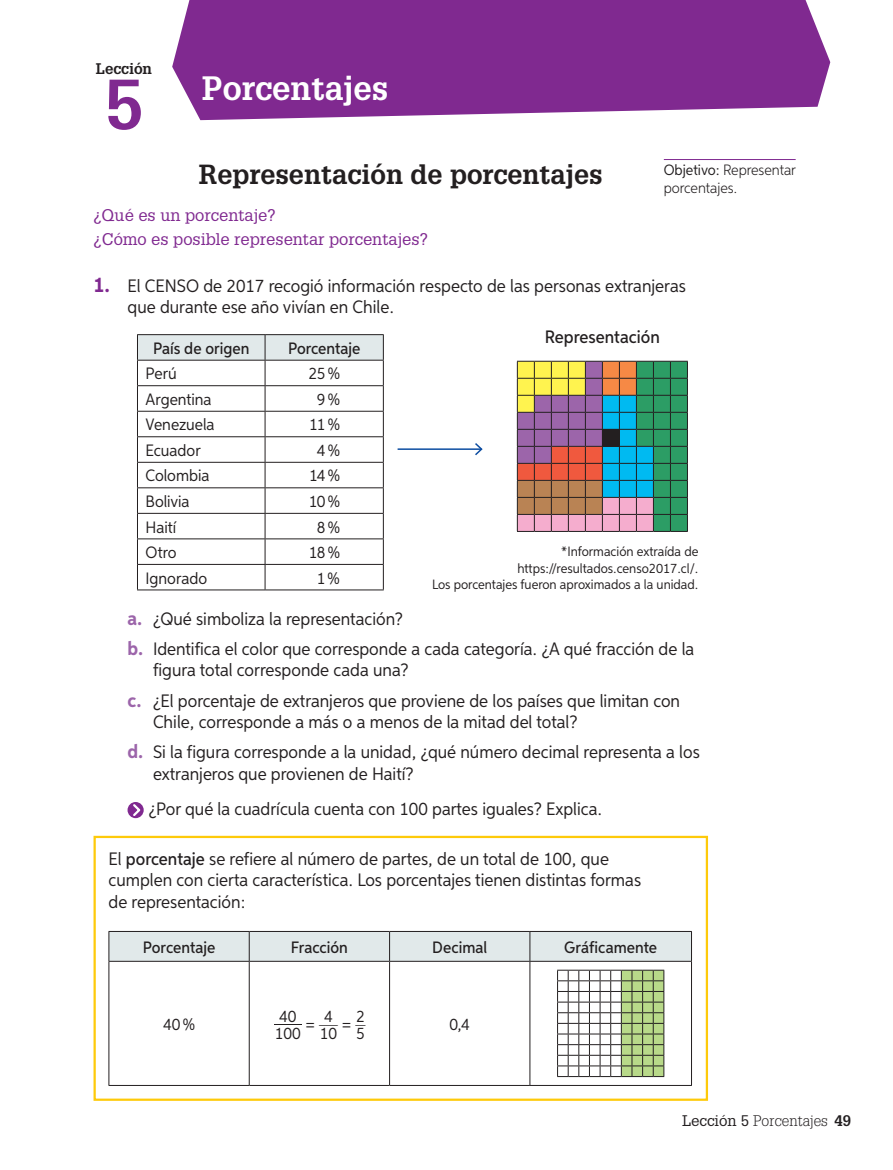
<style>
.page{position:relative;width:893px;height:1170px;background:#fff}
.page>*{position:absolute;margin:0;border:0;box-sizing:border-box;transform-origin:0 0}
.t1{font:700 69px "Glypha LT Std";color:#802990}
.t2{font:700 33px "Glypha LT Std";color:#fff}
.t3{font:700 27px "Glypha LT Std";color:#231f20}
.t4{font:18px/30.2px "Aspira Nar";color:#231f20}
.t5{font:500 18px "Aspira Nar";color:#231f20}
.t6{font:16.5px/16.8px "Aspira Nar";color:#231f20}
.t7{font:500 16.5px "Aspira Nar";color:#231f20}
.t8{font:16.5px/24px "Glypha LT Std";color:#802990}
.t9{font:300 15px/18px "Aspira Nar";color:#231f20}
.t10{font:300 15px "Glypha LT Std";color:#231f20}
.t11{font:700 15px "Glypha LT Std";color:#231f20}
.t12{font:13.5px/16.2px "Aspira Nar";color:#231f20;text-align:right}
.s1{font-weight:700;font-size:21px;color:#802990}
.s2{font-weight:400}
.s3{font-weight:700;font-size:19.5px;color:#9c65aa}
.s4{font-weight:500}
.s5{font-family:"STIX General";font-size:14.1px}
.s6{font-weight:700}
</style>
<div class="page">
<svg style="left:172px;top:0;width:658px;height:120px;background:#8a3a99"></svg>
<svg style="left:137px;top:334px;width:247px;height:255px"></svg>
<hr style="left:137px;top:589px;width:128px;height:1px;background:#231f20">
<hr style="left:265px;top:589px;width:119px;height:1px;background:#231f20">
<svg style="left:517px;top:361px;width:171px;height:171px;background:#7c877b"></svg>
<hr style="left:398px;top:448px;width:83px;height:2px;background:#0d4da1">
<svg style="left:473px;top:443px;width:10px;height:13px"></svg>
<svg style="left:128px;top:801px;width:16px;height:17px"></svg>
<svg style="left:131px;top:801px;width:11px;height:17px"></svg>
<hr style="left:109px;top:930px;width:140px;height:1px;background:#231f20">
<hr style="left:249px;top:930px;width:141px;height:1px;background:#231f20">
<hr style="left:390px;top:930px;width:140px;height:1px;background:#231f20">
<hr style="left:530px;top:930px;width:162px;height:1px;background:#231f20">
<div style="left:109px;top:931px;width:583px;height:29px;background:#e1e9ea"></div>
<hr style="left:109px;top:960px;width:140px;height:1px;background:#231f20">
<hr style="left:109px;top:961px;width:1px;height:123px;background:#231f20">
<hr style="left:249px;top:960px;width:141px;height:1px;background:#231f20">
<hr style="left:249px;top:961px;width:1px;height:123px;background:#231f20">
<hr style="left:390px;top:960px;width:140px;height:1px;background:#231f20">
<hr style="left:389px;top:961px;width:1px;height:123px;background:#231f20">
<hr style="left:530px;top:960px;width:162px;height:1px;background:#231f20">
<hr style="left:529px;top:961px;width:1px;height:123px;background:#231f20">
<hr style="left:691px;top:961px;width:1px;height:123px;background:#231f20">
<hr style="left:109px;top:1084px;width:140px;height:1px;background:#231f20">
<hr style="left:249px;top:1084px;width:141px;height:1px;background:#231f20">
<hr style="left:390px;top:1084px;width:140px;height:1px;background:#231f20">
<hr style="left:530px;top:1084px;width:162px;height:1px;background:#231f20">
<svg style="left:557px;top:969px;width:107px;height:107px"></svg>
<div style="left:94px;top:835px;width:614px;height:265px;border:2px solid #feca0a"></div>
<hr style="left:664px;top:159px;width:132px;height:1px;background:#802990">
<p class="t11" style="left:96px;top:59px;width:58px">Lección</p>
<p class="t1" style="left:105px;top:62px;width:40px">5</p>
<p class="t2" style="left:202px;top:68px;width:188px">Porcentajes</p>
<p class="t3" style="left:199px;top:158px;width:405px">Representación de porcentajes</p>
<p class="t8" style="left:94px;top:203px;width:336px">¿Qué es un porcentaje?<br>¿Cómo es posible representar porcentajes?</p>
<p class="t4" style="left:128px;top:274px;width:560px;line-height:21px;text-indent:-34px"><span class="s1">1.</span> El CENSO de 2017 recogió información respecto de las personas extranjeras que durante ese año vivían en Chile.</p>
<p class="t7" style="left:153px;top:338px;width:98px">País de origen</p>
<p class="t7" style="left:288px;top:338px;width:74px">Porcentaje</p>
<p class="t6" style="left:146px;top:365px;width:33px">Perú</p>
<p class="t6" style="left:309px;top:365px;width:33px">25%</p>
<p class="t6" style="left:146px;top:390px;width:68px">Argentina</p>
<p class="t6" style="left:317px;top:390px;width:25px">9%</p>
<p class="t6" style="left:146px;top:416px;width:71px">Venezuela</p>
<p class="t6" style="left:309px;top:416px;width:32px">11%</p>
<p class="t6" style="left:146px;top:441px;width:57px">Ecuador</p>
<p class="t6" style="left:317px;top:441px;width:25px">4%</p>
<p class="t6" style="left:146px;top:467px;width:65px">Colombia</p>
<p class="t6" style="left:309px;top:467px;width:32px">14%</p>
<p class="t6" style="left:146px;top:492px;width:46px">Bolivia</p>
<p class="t6" style="left:309px;top:492px;width:32px">10%</p>
<p class="t6" style="left:146px;top:518px;width:32px">Haití</p>
<p class="t6" style="left:317px;top:518px;width:25px">8%</p>
<p class="t6" style="left:146px;top:543px;width:33px">Otro</p>
<p class="t6" style="left:309px;top:543px;width:33px">18%</p>
<p class="t6" style="left:145px;top:569px;width:63px">Ignorado</p>
<p class="t6" style="left:317px;top:569px;width:25px">1%</p>
<p class="t9" style="left:664px;top:160px;width:134px"><span class="s2">Objetivo:</span> Representar porcentajes.</p>
<p class="t5" style="left:545px;top:326px;width:116px">Representación</p>
<p class="t12" style="left:432px;top:543px;width:268px">*Información extraída de https://resultados.censo2017.cl/.<br>Los porcentajes fueron aproximados a la unidad.</p>
<p class="t4" style="left:128px;top:603px;width:568px"><span class="s3">a.</span> ¿Qué simboliza la representación?<br><span class="s3">b.</span> Identifica el color que corresponde a cada categoría. ¿A qué fracción de la</p>
<p class="t4" style="left:128px;top:654px;width:554px;text-indent:26px">figura total corresponde cada una?<br><span class="s3">c.</span> ¿El porcentaje de extranjeros que proviene de los países que limitan con</p>
<p class="t4" style="left:128px;top:706px;width:574px;text-indent:26px">Chile, corresponde a más o a menos de la mitad del total?<br><span class="s3">d.</span> Si la figura corresponde a la unidad, ¿qué número decimal representa a los</p>
<p class="t4" style="left:149px;top:755px;width:455px;line-height:35.2px">extranjeros que provienen de Haití?<br>¿Por qué la cuadrícula cuenta con 100 partes iguales? Explica.</p>
<p class="t4" style="left:109px;top:847px;width:534px;line-height:21.6px">El <span class="s4">porcentaje</span> se refiere al número de partes, de un total de 100, que cumplen con cierta característica. Los porcentajes tienen distintas formas de representación:</p>
<p class="t7" style="left:143px;top:936px;width:74px">Porcentaje</p>
<p class="t7" style="left:291px;top:936px;width:58px">Fracción</p>
<p class="t7" style="left:432px;top:936px;width:56px">Decimal</p>
<p class="t7" style="left:564px;top:936px;width:94px">Gráficamente</p>
<p class="t6" style="left:163px;top:1015px;width:33px">40%</p>
<p class="t6" style="left:274px;top:1007px;width:29px"><sub>_</sub>4 0<br>100</p>
<p class="t6" style="left:320px;top:1013px;width:47px;line-height:12.8px;text-indent:-14px">= <span class="s5">_</span>4 = <span class="s5">_</span>2<br>10</p>
<p class="t6" style="left:356px;top:1024px;width:10px">5</p>
<p class="t6" style="left:449px;top:1015px;width:22px">0,4</p>
<p class="t10" style="left:682px;top:1111px;width:171px"><span class="s2">Lección 5</span> Porcentajes <span class="s6">49</span></p>
</div>
